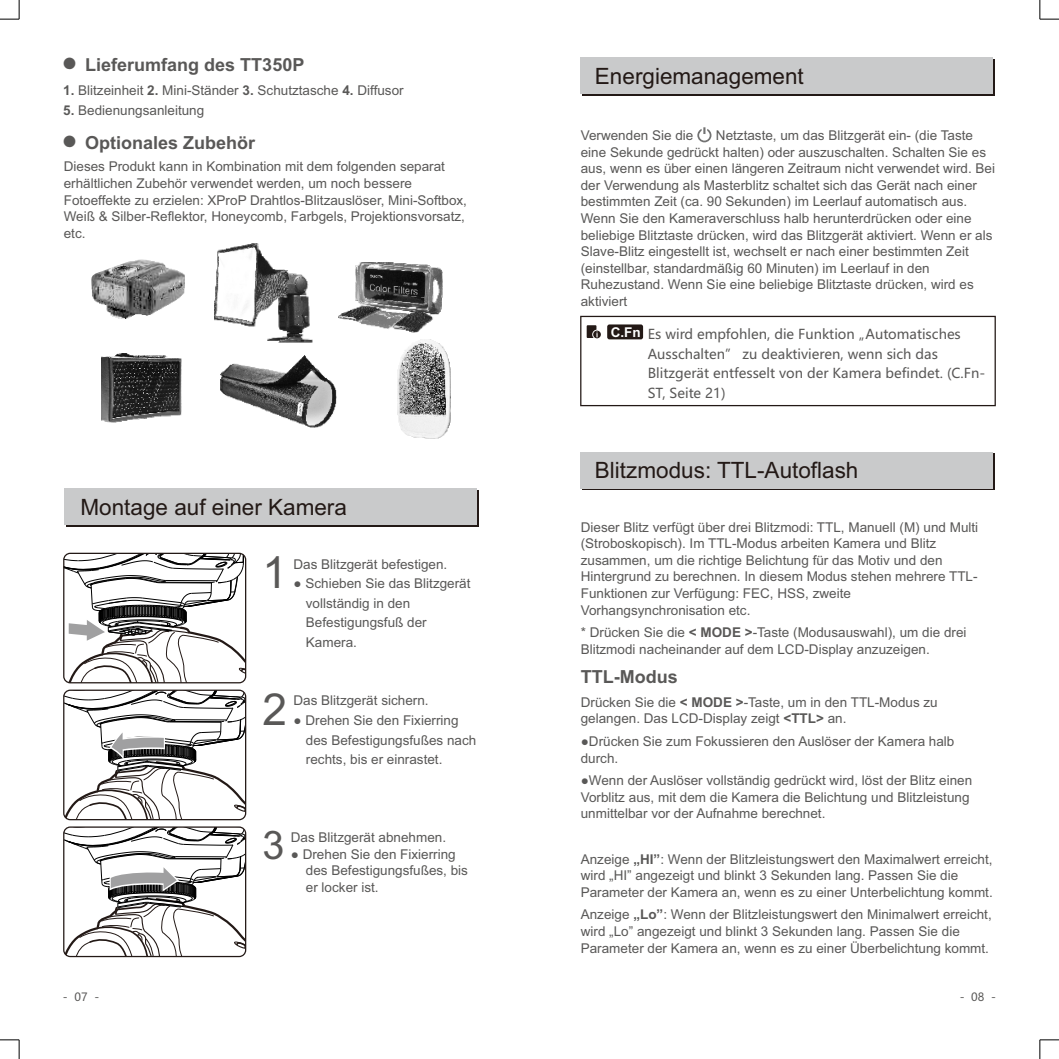
<style>
.page{position:relative;width:1059px;height:1059px;background:#fff}
.page>*{position:absolute;margin:0;border:0;box-sizing:border-box;transform-origin:0 0}
.t1{font:44.32px "Arial";color:#595857}
.t2{font:39.38px "Arial";color:#595857}
.t3{font:22.5px "Arial";color:#231916}
.t4{font:700 18px "Arial";color:#595857}
.t5{font:13.5px/16.7px "Arial";color:#595857}
.t6{font:13.5px/19.6px "Microsoft Ya Hei";color:#595857}
.t7{font:700 13.5px "Arial";color:#fff}
.t8{font:11.25px "Microsoft Ya Hei";color:#595857}
.s1{font-weight:400;font-size:27px}
.s2{font-weight:700}
</style>
<div class="page">
<svg style="left:0;top:1039px;width:20px;height:20px"></svg>
<svg style="left:1039px;top:1039px;width:20px;height:20px"></svg>
<svg style="left:1039px;top:0;width:20px;height:20px"></svg>
<svg style="left:0;top:0;width:20px;height:20px"></svg>
<div style="left:587px;top:325px;width:9px;height:13px;background:#231916"></div>
<div style="left:592px;top:330px;width:10px;height:9px;border:2px solid #fff;border-radius:50%"></div>
<svg style="left:593px;top:331px;width:8px;height:7px"></svg>
<div style="left:607px;top:324px;width:36px;height:15px;background:#231916;border-radius:2px"></div>
<div style="left:66px;top:490px;width:412px;height:37px;background:#231916"></div>
<div style="left:64px;top:488px;width:412px;height:37px;background:#c9cacb"></div>
<svg style="left:64px;top:553px;width:182px;height:130px"></svg>
<svg style="left:64px;top:827px;width:182px;height:129px"></svg>
<svg style="left:64px;top:690px;width:182px;height:129px"></svg>
<div style="left:582px;top:59px;width:413px;height:37px;background:#231916"></div>
<div style="left:580px;top:57px;width:413px;height:37px;background:#c9cacb"></div>
<div style="left:580px;top:316px;width:416px;height:90px;border:1px solid #231916"></div>
<img style="left:102px;top:354px;width:79px;height:69px">
<img style="left:398px;top:339px;width:52px;height:100px">
<img style="left:338px;top:263px;width:104px;height:69px">
<img style="left:220px;top:356px;width:116px;height:71px">
<img style="left:215px;top:244px;width:98px;height:99px">
<img style="left:91px;top:259px;width:94px;height:60px">
<svg style="left:697px;top:127px;width:14px;height:15px"></svg>
<svg style="left:582px;top:453px;width:413px;height:37px"></svg>
<div style="left:580px;top:451px;width:413px;height:37px;background:#c9cacb"></div>
<h3 class="t4" style="left:61px;top:57px;width:244px"><span class="s1">●</span> Lieferumfang des TT350P</h3>
<p class="t5" style="left:63px;top:83px;width:342px"><span class="s2">1.</span> Blitzeinheit <span class="s2">2.</span> Mini-Ständer <span class="s2">3.</span> Schutztasche <span class="s2">4.</span> Diffusor</p>
<p class="t5" style="left:63px;top:103px;width:143px"><span class="s2">5.</span> Bedienungsanleitung</p>
<h3 class="t4" style="left:61px;top:136px;width:195px"><span class="s1">●</span> Optionales Zubehör</h3>
<p class="t5" style="left:64px;top:160px;width:405px">Dieses Produkt kann in Kombination mit dem folgenden separat erhältlichen Zubehör verwendet werden, um noch bessere Fotoeffekte zu erzielen: XProP Drahtlos-Blitzauslöser, Mini-Softbox, Weiß &amp; Silber-Reflektor, Honeycomb, Farbgels, Projektionsvorsatz, etc.</p>
<h3 class="t3" style="left:81px;top:498px;width:268px">Montage auf einer Kamera</h3>
<p class="t5" style="left:293px;top:557px;width:155px">Das Blitzgerät befestigen.</p>
<h1 class="t1" style="left:262px;top:556px;width:26px">1</h1>
<p class="t5" style="left:306px;top:575px;width:166px;line-height:19.6px;text-indent:-12px">● Schieben Sie das Blitzgerät vollständig in den<br>Befestigungsfuß der<br>Kamera.</p>
<h1 class="t1" style="left:262px;top:693px;width:26px">2</h1>
<p class="t5" style="left:293px;top:693px;width:137px">Das Blitzgerät sichern.</p>
<p class="t5" style="left:306px;top:712px;width:172px;line-height:19.6px;text-indent:-12px">● Drehen Sie den Fixierring des Befestigungsfußes nach rechts, bis er einrastet.</p>
<h2 class="t2" style="left:262px;top:830px;width:23px">3</h2>
<p class="t5" style="left:291px;top:830px;width:157px">Das Blitzgerät abnehmen.</p>
<p class="t5" style="left:306px;top:847px;width:164px;text-indent:-15px">● Drehen Sie den Fixierring des Befestigungsfußes, bis er locker ist.</p>
<h3 class="t3" style="left:595px;top:68px;width:210px">Energiemanagement</h3>
<p class="t5" style="left:581px;top:128px;width:114px">Verwenden Sie die</p>
<p class="t5" style="left:581px;top:128px;width:416px;text-indent:135px">Netztaste, um das Blitzgerät ein- (die Taste eine Sekunde gedrückt halten) oder auszuschalten. Schalten Sie es aus, wenn es über einen längeren Zeitraum nicht verwendet wird. Bei der Verwendung als Masterblitz schaltet sich das Gerät nach einer bestimmten Zeit (ca. 90 Sekunden) im Leerlauf automatisch aus.<br>Wenn Sie den Kameraverschluss halb herunterdrücken oder eine beliebige Blitztaste drücken, wird das Blitzgerät aktiviert. Wenn er als Slave-Blitz eingestellt ist, wechselt er nach einer bestimmten Zeit (einstellbar, standardmäßig 60 Minuten) im Leerlauf in den Ruhezustand. Wenn Sie eine beliebige Blitztaste drücken, wird es aktiviert</p>
<p class="t6" style="left:648px;top:326px;width:339px">Es wird empfohlen, die Funktion „Automatisches Ausschalten” zu deaktivieren, wenn sich das Blitzgerät entfesselt von der Kamera befindet. (C.Fn-ST, Seite 21)</p>
<p class="t7" style="left:611px;top:327px;width:31px">C.Fn</p>
<h3 class="t3" style="left:595px;top:462px;width:265px">Blitzmodus: TTL-Autoflash</h3>
<p class="t5" style="left:581px;top:520px;width:399px">Dieser Blitz verfügt über drei Blitzmodi: TTL, Manuell (M) und Multi (Stroboskopisch). Im TTL-Modus arbeiten Kamera und Blitz zusammen, um die richtige Belichtung für das Motiv und den Hintergrund zu berechnen. In diesem Modus stehen mehrere TTL-Funktionen zur Verfügung: FEC, HSS, zweite Vorhangsynchronisation etc.</p>
<p class="t5" style="left:581px;top:625px;width:387px">* Drücken Sie die <span class="s2">&lt; MODE &gt;</span>-Taste (Modusauswahl), um die drei<br>Blitzmodi nacheinander auf dem LCD-Display anzuzeigen.</p>
<h3 class="t4" style="left:581px;top:669px;width:98px">TTL-Modus</h3>
<p class="t5" style="left:581px;top:695px;width:358px">Drücken Sie die <span class="s2">&lt; MODE &gt;</span>-Taste, um in den TTL-Modus zu gelangen. Das LCD-Display zeigt <span class="s2">&lt;TTL&gt;</span> an.</p>
<p class="t5" style="left:581px;top:734px;width:375px">●Drücken Sie zum Fokussieren den Auslöser der Kamera halb durch.</p>
<p class="t5" style="left:581px;top:773px;width:393px">●Wenn der Auslöser vollständig gedrückt wird, löst der Blitz einen<br>Vorblitz aus, mit dem die Kamera die Belichtung und Blitzleistung unmittelbar vor der Aufnahme berechnet.</p>
<p class="t5" style="left:581px;top:852px;width:413px">Anzeige <span class="s2">„HI”</span>: Wenn der Blitzleistungswert den Maximalwert erreicht, wird „HI” angezeigt und blinkt 3 Sekunden lang. Passen Sie die<br>Parameter der Kamera an, wenn es zu einer Unterbelichtung kommt.</p>
<p class="t5" style="left:581px;top:907px;width:412px">Anzeige <span class="s2">„Lo”</span>: Wenn der Blitzleistungswert den Minimalwert erreicht, wird „Lo” angezeigt und blinkt 3 Sekunden lang. Passen Sie die<br>Parameter der Kamera an, wenn es zu einer Überbelichtung kommt.</p>
<p class="t8" style="left:63px;top:992px;width:38px">- 07 -</p>
<p class="t8" style="left:959px;top:992px;width:38px">- 08 -</p>
</div>
